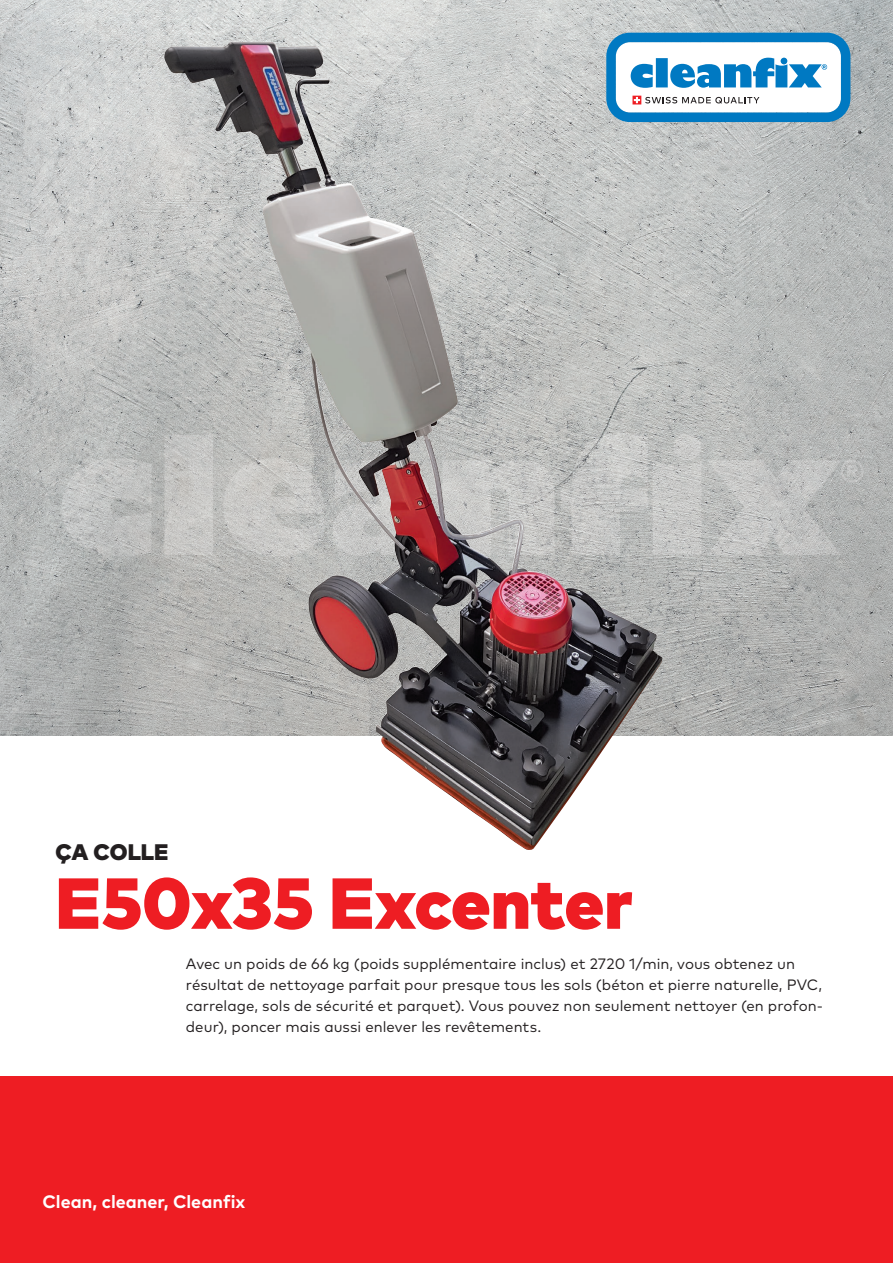
<style>
.page{position:relative;width:893px;height:1263px;background:#fff}
.page>*{position:absolute;margin:0;border:0;box-sizing:border-box;transform-origin:0 0}
.t1{font:900 72px "Mark W1 G";letter-spacing:-.015em;color:#ee1d23}
.t2{font:900 22.5px "Mark W1 G";color:#231f20}
.t3{font:700 18px "Mark W1 G";color:#fff}
.t4{font:15px/21px "Mark W1 G";color:#231f20}
</style>
<div class="page">
<img style="left:0;top:0;width:893px;height:736px">
<svg style="left:606px;top:33px;width:244px;height:89px"></svg>
<img style="left:164px;top:42px;width:499px;height:808px">
<div style="left:0;top:1076px;width:893px;height:187px;background:#ee1d23"></div>
<h2 class="t2" style="left:55px;top:834px;width:115px">ÇA COLLE</h2>
<h1 class="t1" style="left:55px;top:848px;width:579px">E50x35 Excenter</h1>
<p class="t4" style="left:186px;top:952px;width:639px">Avec un poids de 66 kg (poids supplémentaire inclus) et 2720 1/min, vous obtenez un résultat de nettoyage parfait pour presque tous les sols (béton et pierre naturelle, PVC, carrelage, sols de sécurité et parquet). Vous pouvez non seulement nettoyer (en profon&shy;deur), poncer mais aussi enlever les revêtements.</p>
<p class="t3" style="left:43px;top:1187px;width:204px">Clean, cleaner, Cleanfix</p>
</div>
